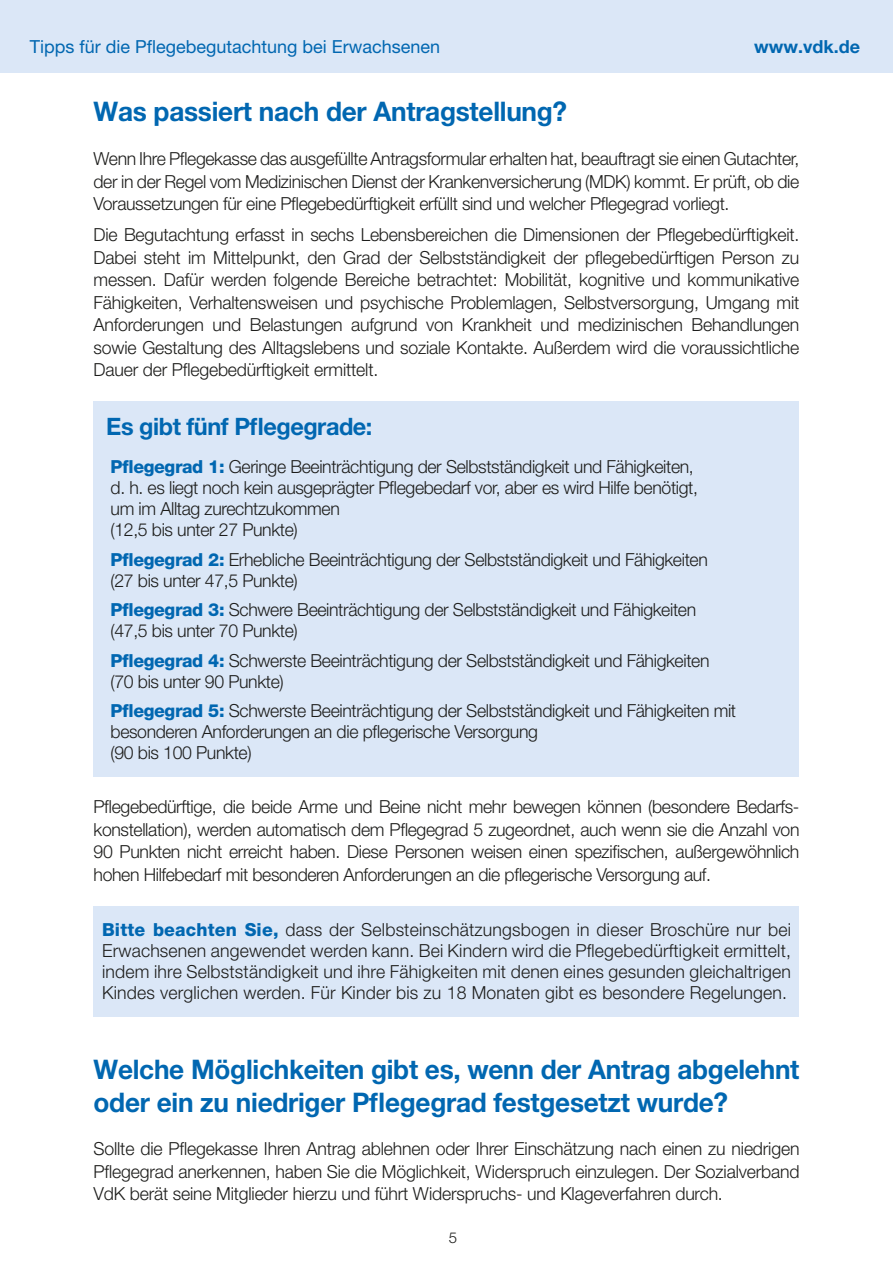
<style>
.page{position:relative;width:893px;height:1263px;background:#fff}
.page>*{position:absolute;margin:0;border:0;box-sizing:border-box;transform-origin:0 0}
.t1{font:700 27px/33px "Helvetica Neue LT Pro";letter-spacing:-.01em;color:#0167b1}
.t2{font:700 24px "Helvetica Neue LT Pro";letter-spacing:-.02em;color:#0167b1}
.t3{font:300 18px/22.5px "Helvetica Neue LT Pro";letter-spacing:-.02em;color:#1d1d1b}
.t4{font:18px "Helvetica Neue LT Pro";color:#0167b1}
.t5{font:700 18px "Helvetica Neue LT Pro";color:#0167b1}
.t6{font:300 15px "Helvetica Neue LT Pro";color:#1d1d1b}
.s1{font-weight:800;color:#0167b1}
</style>
<div class="page">
<div style="left:0;top:0;width:893px;height:72px;background:#dbe7f7"></div>
<div style="left:94px;top:401px;width:705px;height:54px;background:#dbe7f7"></div>
<div style="left:94px;top:443px;width:705px;height:111px;background:#dbe7f7"></div>
<div style="left:94px;top:536px;width:705px;height:69px;background:#dbe7f7"></div>
<div style="left:94px;top:586px;width:705px;height:69px;background:#dbe7f7"></div>
<div style="left:94px;top:637px;width:705px;height:69px;background:#dbe7f7"></div>
<div style="left:94px;top:687px;width:705px;height:90px;background:#dbe7f7"></div>
<div style="left:94px;top:906px;width:705px;height:111px;background:#dbe7f7"></div>
<p class="t4" style="left:30px;top:36px;width:412px">Tipps für die Pflegebegutachtung bei Erwachsenen</p>
<p class="t5" style="left:754px;top:36px;width:107px">www.vdk.de</p>
<h1 class="t1" style="left:94px;top:95px;width:475px">Was passiert nach der Antragstellung?</h1>
<p class="t3" style="left:94px;top:147px;width:707px;text-align:justify">Wenn Ihre Pflegekasse das ausgefüllte Antragsformular erhalten hat, beauftragt sie einen Gutachter, der in der Regel vom Medizinischen Dienst der Krankenversicherung (MDK) kommt. Er prüft, ob die Voraussetzungen für eine Pflegebedürftigkeit erfüllt sind und welcher Pflegegrad vorliegt.</p>
<p class="t3" style="left:94px;top:223px;width:707px;text-align:justify">Die Begutachtung erfasst in sechs Lebensbereichen die Dimensionen der Pflegebedürftigkeit.<br>Dabei steht im Mittelpunkt, den Grad der Selbstständigkeit der pflegebedürftigen Person zu messen. Dafür werden folgende Bereiche betrachtet: Mobilität, kognitive und kommunikative Fähigkeiten, Verhaltensweisen und psychische Problemlagen, Selbstversorgung, Umgang mit Anforderungen und Belastungen aufgrund von Krankheit und medizinischen Behandlungen sowie Gestaltung des Alltagslebens und soziale Kontakte. Außerdem wird die voraussichtliche Dauer der Pflegebedürftigkeit ermittelt.</p>
<h2 class="t2" style="left:106px;top:412px;width:268px">Es gibt fünf Pflegegrade:</h2>
<p class="t3" style="left:111px;top:456px;width:589px;line-height:21px"><span class="s1">Pflegegrad 1:</span> Geringe Beeinträchtigung der Selbstständigkeit und Fähigkeiten, d. h. es liegt noch kein ausgeprägter Pflegebedarf vor, aber es wird Hilfe benötigt, um im Alltag zurechtzukommen<br>(12,5 bis unter 27 Punkte)</p>
<p class="t3" style="left:111px;top:548px;width:599px;line-height:21px"><span class="s1">Pflegegrad 2:</span> Erhebliche Beeinträchtigung der Selbstständigkeit und Fähigkeiten (27 bis unter 47,5 Punkte)</p>
<p class="t3" style="left:111px;top:599px;width:587px;line-height:21px"><span class="s1">Pflegegrad 3:</span> Schwere Beeinträchtigung der Selbstständigkeit und Fähigkeiten (47,5 bis unter 70 Punkte)</p>
<p class="t3" style="left:111px;top:649px;width:600px;line-height:21px"><span class="s1">Pflegegrad 4:</span> Schwerste Beeinträchtigung der Selbstständigkeit und Fähigkeiten (70 bis unter 90 Punkte)</p>
<p class="t3" style="left:111px;top:700px;width:627px;line-height:21px"><span class="s1">Pflegegrad 5:</span> Schwerste Beeinträchtigung der Selbstständigkeit und Fähigkeiten mit besonderen Anforderungen an die pflegerische Versorgung<br>(90 bis 100 Punkte)</p>
<p class="t3" style="left:94px;top:795px;width:707px">Pflegebedürftige, die beide Arme und Beine nicht mehr bewegen können (besondere Bedarfs&shy;konstellation), werden automatisch dem Pflegegrad 5 zugeordnet, auch wenn sie die Anzahl von 90 Punkten nicht erreicht haben. Diese Personen weisen einen spezifischen, außergewöhnlich hohen Hilfebedarf mit besonderen Anforderungen an die pflegerische Versorgung auf.</p>
<p class="t3" style="left:102px;top:918px;width:690px;line-height:21px;text-align:justify"><span class="s1">Bitte beachten Sie,</span> dass der Selbsteinschätzungsbogen in dieser Broschüre nur bei Erwachsenen angewendet werden kann. Bei Kindern wird die Pflegebedürftigkeit ermittelt, indem ihre Selbstständigkeit und ihre Fähigkeiten mit denen eines gesunden gleichaltrigen Kindes verglichen werden. Für Kinder bis zu 18 Monaten gibt es besondere Regelungen.</p>
<h1 class="t1" style="left:94px;top:1052px;width:707px">Welche Möglichkeiten gibt es, wenn der Antrag abgelehnt oder ein zu niedriger Pflegegrad festgesetzt wurde?</h1>
<p class="t3" style="left:94px;top:1137px;width:707px;text-align:justify">Sollte die Pflegekasse Ihren Antrag ablehnen oder Ihrer Einschätzung nach einen zu niedrigen Pflegegrad anerkennen, haben Sie die Möglichkeit, Widerspruch einzulegen. Der Sozialverband VdK berät seine Mitglieder hierzu und führt Widerspruchs- und Klageverfahren durch.</p>
<p class="t6" style="left:449px;top:1228px;width:10px">5</p>
</div>
